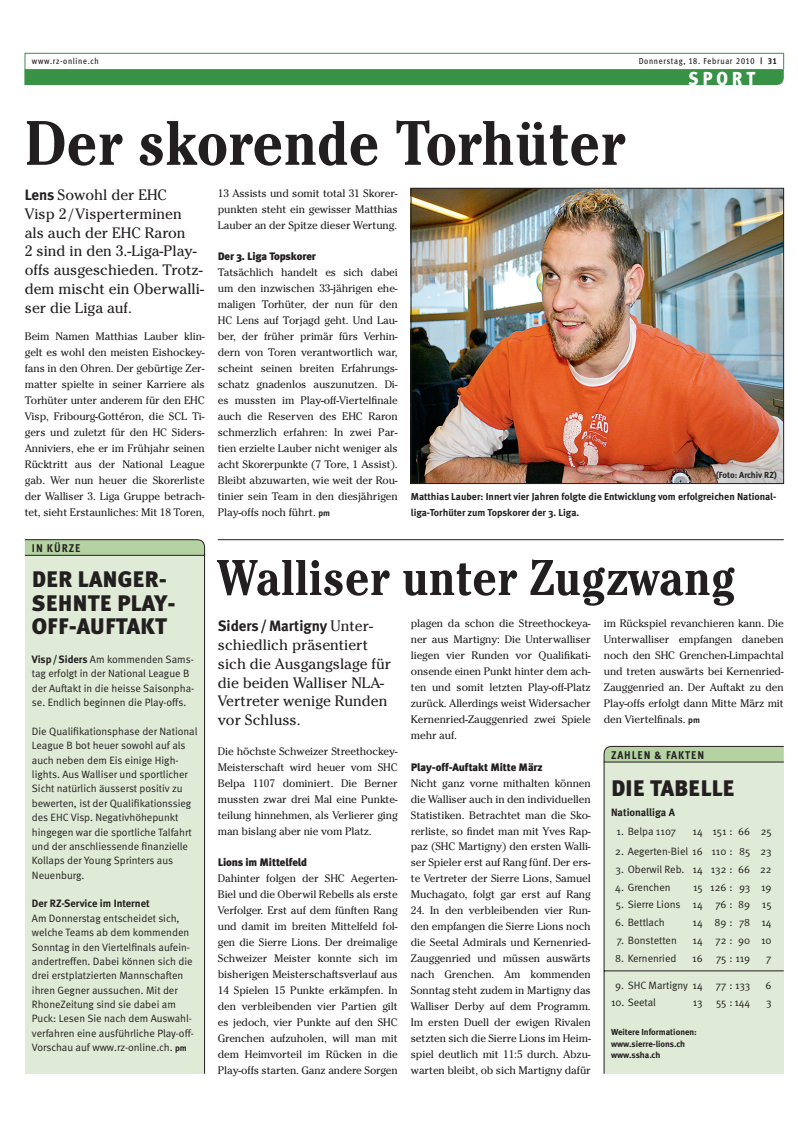
<style>
.page{position:relative;width:798px;height:1134px;background:#fff}
.page>*{position:absolute;margin:0;border:0;box-sizing:border-box;transform-origin:0 0}
.t1{font:700 condensed 62.5px "Cheltenham";color:#231f20}
.t2{font:700 condensed 50px "Cheltenham";color:#231f20}
.t3{font:900 22.5px/23.8px "Meta Plus";color:#231f20}
.t4{font:900 18.75px "Metro Meta Cond";letter-spacing:.2em;color:#fff}
.t5{font:15px/18.8px "Cheltenham";color:#231f20}
.t6{font:700 15px "Meta";color:#231f20}
.t7{font:700 11.25px "Metro Meta Cond";letter-spacing:.07em;color:#231f20}
.t8{font:10.88px/16px "Cheltenham";letter-spacing:-.01em;color:#231f20;text-align:justify}
.t9{font:900 10.88px "Meta Plus";letter-spacing:-.01em;color:#231f20}
.t10{font:10.62px/14.4px "Meta Normal";color:#231f20}
.t11{font:700 10.62px "Meta";color:#231f20}
.t12{font:700 10px/16px "Meta";color:#231f20}
.t13{font:700 8.75px/11.2px "Meta";color:#231f20}
.t14{font:8.75px "Metro Meta Cond";letter-spacing:.07em;color:#231f20}
.s1{font-weight:700}
.s2{font-family:"Meta";font-weight:700}
.s3{font-family:"Meta";font-weight:700;font-size:8.75px}
.s4{font-family:"Cheltenham";font-weight:400}
</style>
<div class="page">
<svg style="left:25px;top:53px;width:758px;height:32px"></svg>
<img style="left:412px;top:190px;width:369px;height:292px">
<div style="left:410px;top:188px;width:373px;height:296px;border:1px solid #231f20"></div>
<hr style="left:218px;top:539px;width:565px;height:1px;background:#231f20">
<div style="left:603px;top:762px;width:180px;height:312px;background:#dfebd6"></div>
<svg style="left:603px;top:746px;width:180px;height:16px;background:#a8c397"></svg>
<div style="left:25px;top:555px;width:180px;height:519px;background:#dfebd6"></div>
<svg style="left:24px;top:539px;width:181px;height:17px;background:#a4be94"></svg>
<hr style="left:603px;top:762px;width:1px;height:312px;background:#231f20">
<hr style="left:603px;top:971px;width:180px;height:1px;background:#231f20">
<hr style="left:204px;top:554px;width:1px;height:520px;background:#231f20">
<p class="t14" style="left:32px;top:58px;width:68px">www.rz-online.ch</p>
<h1 class="t1" style="left:25px;top:121px;width:601px">Der skorende Torhüter</h1>
<p class="t14" style="left:638px;top:58px;width:139px">Donnerstag, 18. Februar 2010 <span class="s1">| 31</span></p>
<h3 class="t4" style="left:688px;top:71px;width:69px">SPORT</h3>
<h3 class="t5" style="left:25px;top:187px;width:180px"><span class="s2">Lens</span> Sowohl der EHC<br>Visp 2 / Visperterminen als auch der EHC Raron<br>2 sind in den 3.-Liga-Play&shy;offs ausgeschieden. Trotz&shy;dem mischt ein Oberwalli&shy;ser die Liga auf.</h3>
<p class="t8" style="left:25px;top:329px;width:181px">Beim Namen Matthias Lauber klin&shy;gelt es wohl den meisten Eishockey&shy;fans in den Ohren. Der gebürtige Zer&shy;matter spielte in seiner Karriere als Torhüter unter anderem für den EHC Visp, Fribourg-Gottéron, die SCL Ti&shy;gers und zuletzt für den HC Siders-Anniviers, ehe er im Frühjahr seinen Rücktritt aus der National League gab. Wer nun heuer die Skorerliste der Walliser 3. Liga Gruppe betrach&shy;tet, sieht Erstaunliches: Mit 18 Toren,</p>
<p class="t7" style="left:32px;top:544px;width:50px">IN KÜRZE</p>
<h3 class="t3" style="left:32px;top:568px;width:145px">DER LANGER-<br>SEHNTE PLAY-<br>OFF-AUFTAKT</h3>
<p class="t10" style="left:32px;top:653px;width:164px"><span class="s2">Visp / Siders</span> Am kommenden Sams&shy;tag erfolgt in der National League B der Auftakt in die heisse Saisonpha&shy;se. Endlich beginnen die Play-offs.</p>
<p class="t10" style="left:32px;top:725px;width:167px">Die Qualifikationsphase der National League B bot heuer sowohl auf als auch neben dem Eis einige High&shy;lights. Aus Walliser und sportlicher Sicht natürlich äusserst positiv zu bewerten, ist der Qualifikationssieg des EHC Visp. Negativhöhepunkt hingegen war die sportliche Talfahrt und der anschliessende finanzielle Kollaps der Young Sprinters aus Neuenburg.</p>
<p class="t11" style="left:32px;top:900px;width:119px">Der RZ-Service im Internet</p>
<p class="t10" style="left:32px;top:911px;width:163px">Am Donnerstag entscheidet sich, welche Teams ab dem kommenden Sonntag in den Viertelfinals aufein&shy;andertreffen. Dabei können sich die drei erstplatzierten Mannschaften ihren Gegner aussuchen. Mit der RhoneZeitung sind sie dabei am Puck: Lesen Sie nach dem Auswahl&shy;verfahren eine ausführliche Play-off-Vorschau auf www.rz-online.ch. <span class="s3">pm</span></p>
<p class="t8" style="left:218px;top:186px;width:181px">13 Assists und somit total 31 Skorer&shy;punkten steht ein gewisser Matthias Lauber an der Spitze dieser Wertung.</p>
<p class="t9" style="left:218px;top:252px;width:100px">Der 3. Liga Topskorer</p>
<p class="t8" style="left:218px;top:266px;width:181px">Tatsächlich handelt es sich dabei um den inzwischen 33-jährigen ehe&shy;maligen Torhüter, der nun für den HC Lens auf Torjagd geht. Und Lau&shy;ber, der früher primär fürs Verhin&shy;dern von Toren verantwortlich war, scheint seinen breiten Erfahrungs&shy;schatz gnadenlos auszunutzen. Di&shy;es mussten im Play-off-Viertelfinale auch die Reserven des EHC Raron schmerzlich erfahren: In zwei Par&shy;tien erzielte Lauber nicht weniger als acht Skorerpunkte (7 Tore, 1 Assist).<br>Bleibt abzuwarten, wie weit der Rou&shy;tinier sein Team in den diesjährigen Play-offs noch führt. <span class="s3">pm</span></p>
<p class="t13" style="left:715px;top:470px;width:62px">(Foto: Archiv RZ)</p>
<p class="t12" style="left:410px;top:489px;width:367px">Matthias Lauber: Innert vier Jahren folgte die Entwicklung vom erfolgreichen National&shy;liga-Torhüter zum Topskorer der 3. Liga.</p>
<h2 class="t2" style="left:218px;top:560px;width:519px">Walliser unter Zugzwang</h2>
<h3 class="t6" style="left:218px;top:620px;width:157px">Siders / Martigny <span class="s4">Unter-</span></h3>
<h3 class="t5" style="left:218px;top:637px;width:175px">schiedlich präsentiert sich die Ausgangslage für die beiden Walliser NLA-<br>Vertreter wenige Runden vor Schluss.</h3>
<p class="t8" style="left:218px;top:744px;width:181px">Die höchste Schweizer Streethockey-Meisterschaft wird heuer vom SHC Belpa 1107 dominiert. Die Berner mussten zwar drei Mal eine Punkte&shy;teilung hinnehmen, als Verlierer ging man bislang aber nie vom Platz.</p>
<p class="t9" style="left:218px;top:858px;width:91px">Lions im Mittelfeld</p>
<p class="t8" style="left:218px;top:872px;width:181px">Dahinter folgen der SHC Aegerten-Biel und die Oberwil Rebells als erste Verfolger. Erst auf dem fünften Rang und damit im breiten Mittelfeld fol&shy;gen die Sierre Lions. Der dreimalige Schweizer Meister konnte sich im bisherigen Meisterschaftsverlauf aus 14 Spielen 15 Punkte erkämpfen. In den verbleibenden vier Partien gilt es jedoch, vier Punkte auf den SHC Grenchen aufzuholen, will man mit dem Heimvorteil im Rücken in die Play-offs starten. Ganz andere Sorgen</p>
<p class="t8" style="left:410px;top:616px;width:181px">plagen da schon die Streethockeya&shy;ner aus Martigny: Die Unterwalliser liegen vier Runden vor Qualifikati&shy;onsende einen Punkt hinter dem ach&shy;ten und somit letzten Play-off-Platz zurück. Allerdings weist Widersacher Kernenried-Zauggenried zwei Spiele mehr auf.</p>
<p class="t9" style="left:410px;top:763px;width:133px">Play-off-Auftakt Mitte März</p>
<p class="t8" style="left:410px;top:776px;width:181px">Nicht ganz vorne mithalten können die Walliser auch in den individuellen Statistiken. Betrachtet man die Sko&shy;rerliste, so findet man mit Yves Rap&shy;paz (SHC Martigny) den ersten Walli&shy;ser Spieler erst auf Rang fünf. Der ers&shy;te Vertreter der Sierre Lions, Samuel Muchagato, folgt gar erst auf Rang</p>
<p class="t8" style="left:410px;top:903px;width:181px">24. In den verbleibenden vier Run&shy;den empfangen die Sierre Lions noch die Seetal Admirals und Kernenried-Zauggenried und müssen auswärts nach Grenchen. Am kommenden Sonntag steht zudem in Martigny das Walliser Derby auf dem Programm.<br>Im ersten Duell der ewigen Rivalen setzten sich die Sierre Lions im Heim&shy;spiel deutlich mit 11:5 durch. Abzu&shy;warten bleibt, ob sich Martigny dafür</p>
<p class="t8" style="left:603px;top:616px;width:181px">im Rückspiel revanchieren kann. Die Unterwalliser empfangen daneben noch den SHC Grenchen-Limpachtal und treten auswärts bei Kernenried-Zauggenried an. Der Auftakt zu den Play-offs erfolgt dann Mitte März mit den Viertelfinals. <span class="s3">pm</span></p>
<p class="t7" style="left:611px;top:750px;width:95px">ZAHLEN &amp; FAKTEN</p>
<h3 class="t3" style="left:610px;top:778px;width:125px">DIE TABELLE</h3>
<p class="t11" style="left:610px;top:808px;width:65px">Nationalliga A</p>
<p class="t10" style="left:616px;top:825px;width:61px">1. Belpa 1107</p>
<p class="t10" style="left:692px;top:825px;width:80px">14 151 : 66 25</p>
<p class="t10" style="left:615px;top:845px;width:158px">2. Aegerten-Biel 16 110 : 85 23</p>
<p class="t10" style="left:615px;top:862px;width:157px">3. Oberwil Reb. 14 132 : 66 22</p>
<p class="t10" style="left:615px;top:880px;width:57px">4. Grenchen</p>
<p class="t10" style="left:692px;top:880px;width:80px">15 126 : 93 19</p>
<p class="t10" style="left:615px;top:898px;width:157px">5. Sierre Lions 14 76 : 89 15</p>
<p class="t10" style="left:615px;top:916px;width:51px">6. Bettlach</p>
<p class="t10" style="left:692px;top:916px;width:80px">14 89 : 78 14</p>
<p class="t10" style="left:616px;top:934px;width:62px">7. Bonstetten</p>
<p class="t10" style="left:692px;top:934px;width:80px">14 72 : 90 10</p>
<p class="t10" style="left:614px;top:951px;width:63px">8. Kernenried</p>
<p class="t10" style="left:692px;top:951px;width:12px">16</p>
<p class="t10" style="left:715px;top:951px;width:36px">75 : 119</p>
<p class="t10" style="left:766px;top:951px;width:7px">7</p>
<p class="t10" style="left:614px;top:978px;width:137px">9. SHC Martigny 14 77 : 133</p>
<p class="t10" style="left:765px;top:978px;width:8px">6</p>
<p class="t10" style="left:610px;top:996px;width:47px">10. Seetal</p>
<p class="t10" style="left:692px;top:996px;width:11px">13</p>
<p class="t10" style="left:715px;top:996px;width:36px">55 : 144</p>
<p class="t10" style="left:765px;top:996px;width:7px">3</p>
<p class="t13" style="left:610px;top:1027px;width:87px">Weitere Informationen: www.sierre-lions.ch www.ssha.ch</p>
</div>
